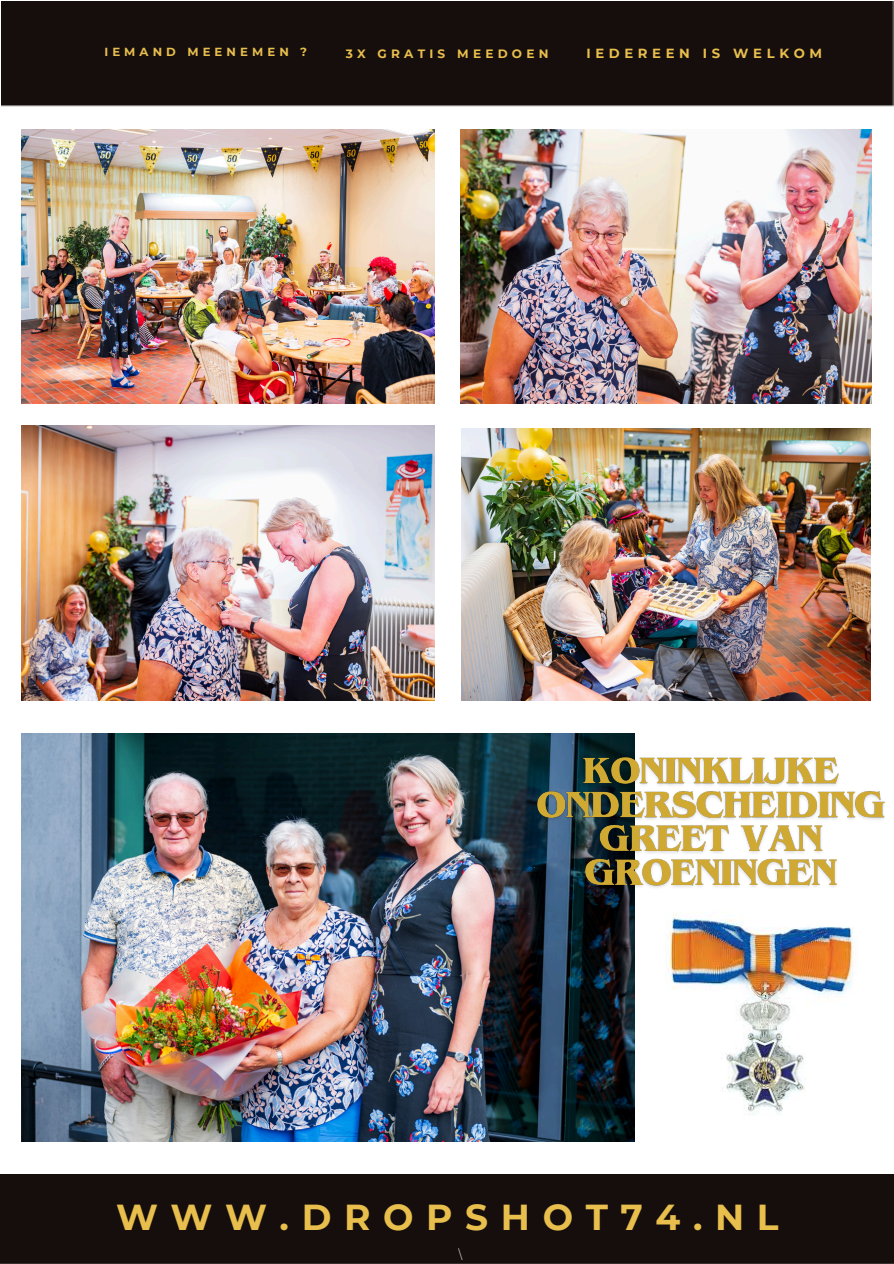
<style>
.page{position:relative;width:894px;height:1264px;background:#fff}
.page>*{position:absolute;margin:0;border:0;box-sizing:border-box;transform-origin:0 0}
.t1{font:700 36px "Montserrat";letter-spacing:.35em;color:#e8be4d}
.t2{font:italic 16.35px "Playfair Display";color:#fff}
.t3{font:700 13.2px "Montserrat";letter-spacing:.35em;color:#e8be4d}
.t4{font:700 12.15px "Montserrat";letter-spacing:.35em;color:#e8be4d}
.t5{font:700 11.7px "Montserrat";letter-spacing:.35em;color:#e8be4d}
</style>
<div class="page">
<img style="left:1px;top:106px;width:890px;height:1036px">
<div style="left:1px;top:1px;width:891px;height:105px;background:#150e0c"></div>
<div style="left:0;top:1174px;width:893px;height:89px;background:#150e0c"></div>
<img style="left:22px;top:129px;width:412px;height:275px">
<img style="left:460px;top:129px;width:411px;height:275px">
<img style="left:22px;top:425px;width:412px;height:275px">
<img style="left:461px;top:428px;width:409px;height:272px">
<img style="left:22px;top:733px;width:612px;height:408px">
<img style="left:665px;top:897px;width:196px;height:244px">
<img style="left:530px;top:751px;width:361px;height:146px">
<p class="t5" style="left:104px;top:44px;width:204px">IEMAND MEENEMEN ?</p>
<h3 class="t4" style="left:345px;top:46px;width:204px">3X GRATIS MEEDOEN</h3>
<h3 class="t3" style="left:586px;top:45px;width:237px">IEDEREEN IS WELKOM</h3>
<p class="t1" style="left:116px;top:1195px;width:664px">WWW.DROPSHOT74.NL</p>
<p class="t2" style="left:456px;top:1242px;width:10px">\</p>
</div>
